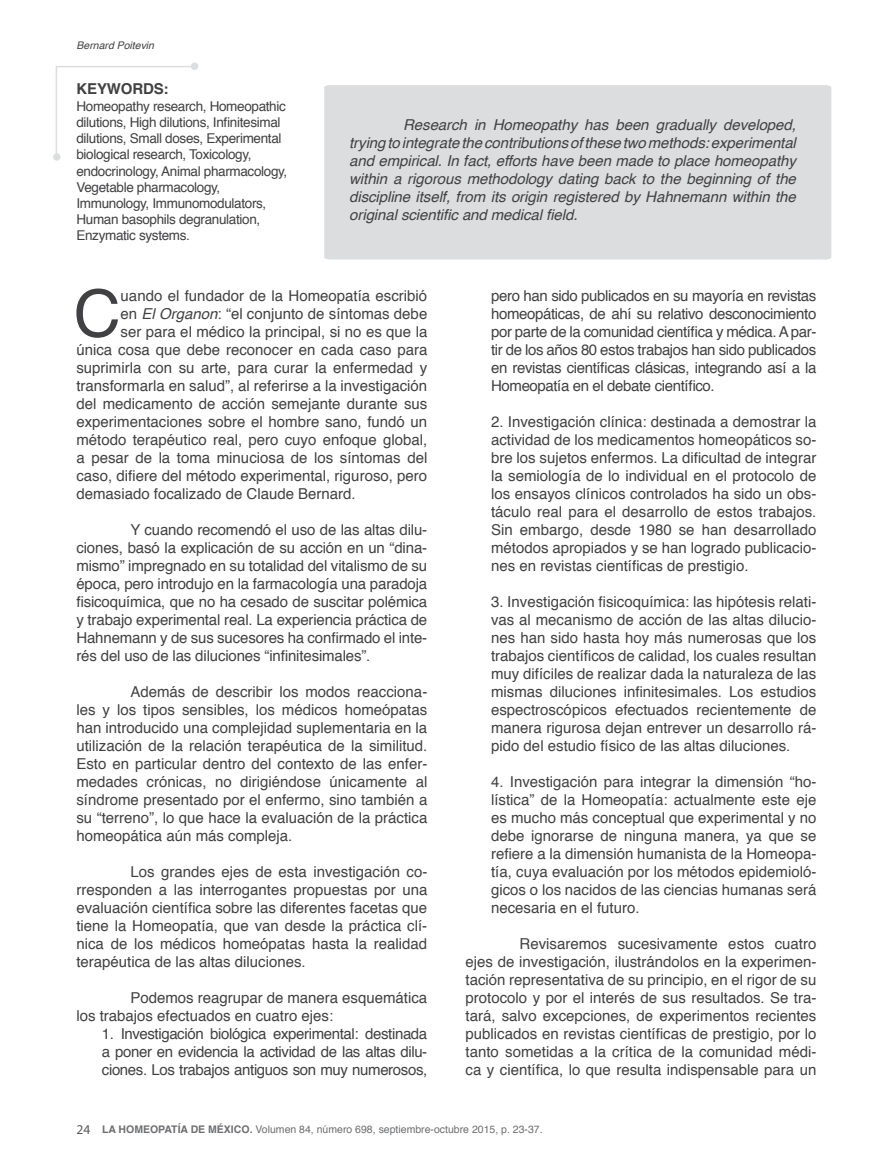
<style>
.page{position:relative;width:893px;height:1170px;background:#fff}
.page>*{position:absolute;margin:0;border:0;box-sizing:border-box;transform-origin:0 0}
.t1{font:65.25px "Helvetica";color:#414042}
.t2{font:15px/18px "Helvetica";color:#414042;text-align:justify}
.t3{font:italic 15px/18px "Helvetica";letter-spacing:-.005em;color:#414042;text-align:justify}
.t4{font:700 15px "Helvetica";letter-spacing:-.01em;color:#414042}
.t5{font:13.5px/16.2px "Helvetica";letter-spacing:-.025em;color:#414042}
.t6{font:10.5px "Helvetica";color:#6d6e71}
.t7{font:italic 10.5px "Helvetica";color:#414042}
.s1{font-style:italic}
.s2{font-family:"Myriad Pro";font-size:13.5px;color:#58595b}
.s3{font-weight:700}
</style>
<div class="page">
<div style="left:324px;top:85px;width:507px;height:174px;background:#dcddde"></div>
<div style="left:191px;top:63px;width:7px;height:7px;background:#dcddde;border-radius:50%"></div>
<svg style="left:55px;top:66px;width:138px;height:87px"></svg>
<div style="left:53px;top:153px;width:8px;height:8px;background:#dcddde;border-radius:50%"></div>
<p class="t7" style="left:77px;top:37px;width:79px">Bernard Poitevin</p>
<p class="t4" style="left:76px;top:77px;width:94px">KEYWORDS:</p>
<p class="t5" style="left:76px;top:98px;width:212px">Homeopathy research, Homeopathic dilutions, High dilutions, Infinitesimal dilutions, Small doses, Experimental biological research, Toxicology, endocrinology, Animal pharmacology, Vegetable pharmacology, Immunology, Immunomodulators, Human basophils degranulation, Enzymatic systems.</p>
<p class="t3" style="left:349px;top:116px;width:448px;text-indent:54px">Research in Homeopathy has been gradually developed, trying to integrate the contributions of these two methods: experimental and empirical. In fact, efforts have been made to place homeopathy within a rigorous methodology dating back to the beginning of the discipline itself, from its origin registered by Hahnemann within the original scientific and medical field.</p>
<h1 class="t1" style="left:74px;top:263px;width:49px">C</h1>
<p class="t2" style="left:121px;top:287px;width:308px">uando el fundador de la Homeopatía escribió</p>
<p class="t2" style="left:121px;top:305px;width:308px">en <span class="s1">El Organon</span>: “el conjunto de síntomas debe</p>
<p class="t2" style="left:121px;top:323px;width:308px">ser para el médico la principal, si no es que la</p>
<p class="t2" style="left:76px;top:341px;width:352px">única cosa que debe reconocer en cada caso para</p>
<p class="t2" style="left:76px;top:359px;width:352px">suprimirla con su arte, para curar la enfermedad y</p>
<p class="t2" style="left:76px;top:377px;width:352px">transformarla en salud”, al referirse a la investigación</p>
<p class="t2" style="left:76px;top:395px;width:352px">del medicamento de acción semejante durante sus</p>
<p class="t2" style="left:76px;top:413px;width:352px">experimentaciones sobre el hombre sano, fundó un</p>
<p class="t2" style="left:76px;top:431px;width:352px">método terapéutico real, pero cuyo enfoque global,</p>
<p class="t2" style="left:76px;top:449px;width:352px">a pesar de la toma minuciosa de los síntomas del</p>
<p class="t2" style="left:76px;top:467px;width:352px">caso, difiere del método experimental, riguroso, pero</p>
<p class="t2" style="left:76px;top:485px;width:281px">demasiado focalizado de Claude Bernard.</p>
<p class="t2" style="left:76px;top:521px;width:352px;text-indent:54px">Y cuando recomendó el uso de las altas dilu&shy;ciones, basó la explicación de su acción en un “dina&shy;mismo” impregnado en su totalidad del vitalismo de su época, pero introdujo en la farmacología una paradoja fisicoquímica, que no ha cesado de suscitar polémica y trabajo experimental real. La experiencia práctica de Hahnemann y de sus sucesores ha confirmado el inte&shy;rés del uso de las diluciones “infinitesimales”.</p>
<p class="t2" style="left:76px;top:683px;width:352px;text-indent:54px">Además de describir los modos reacciona&shy;les y los tipos sensibles, los médicos homeópatas han introducido una complejidad suplementaria en la utilización de la relación terapéutica de la similitud.<br>Esto en particular dentro del contexto de las enfer&shy;medades crónicas, no dirigiéndose únicamente al síndrome presentado por el enfermo, sino también a su “terreno”, lo que hace la evaluación de la práctica homeopática aún más compleja.</p>
<p class="t2" style="left:76px;top:863px;width:352px;text-indent:54px">Los grandes ejes de esta investigación co&shy;rresponden a las interrogantes propuestas por una evaluación científica sobre las diferentes facetas que tiene la Homeopatía, que van desde la práctica clí&shy;nica de los médicos homeópatas hasta la realidad terapéutica de las altas diluciones.</p>
<p class="t2" style="left:76px;top:989px;width:352px;text-indent:54px">Podemos reagrupar de manera esquemática los trabajos efectuados en cuatro ejes:</p>
<p class="t2" style="left:102px;top:1025px;width:327px">1. Investigación biológica experimental: destinada a poner en evidencia la actividad de las altas dilu&shy;ciones. Los trabajos antiguos son muy numerosos,</p>
<p class="t2" style="left:491px;top:287px;width:327px">pero han sido publicados en su mayoría en revistas homeopáticas, de ahí su relativo desconocimiento por parte de la comunidad científica y médica. A par&shy;tir de los años 80 estos trabajos han sido publicados en revistas científicas clásicas, integrando así a la Homeopatía en el debate científico.</p>
<p class="t2" style="left:491px;top:413px;width:327px">2. Investigación clínica: destinada a demostrar la actividad de los medicamentos homeopáticos so&shy;bre los sujetos enfermos. La dificultad de integrar la semiología de lo individual en el protocolo de los ensayos clínicos controlados ha sido un obs&shy;táculo real para el desarrollo de estos trabajos.<br>Sin embargo, desde 1980 se han desarrollado métodos apropiados y se han logrado publicacio&shy;nes en revistas científicas de prestigio.</p>
<p class="t2" style="left:491px;top:593px;width:327px">3. Investigación fisicoquímica: las hipótesis relati&shy;vas al mecanismo de acción de las altas dilucio&shy;nes han sido hasta hoy más numerosas que los trabajos científicos de calidad, los cuales resultan muy difíciles de realizar dada la naturaleza de las mismas diluciones infinitesimales. Los estudios espectroscópicos efectuados recientemente de manera rigurosa dejan entrever un desarrollo rá&shy;pido del estudio físico de las altas diluciones.</p>
<p class="t2" style="left:491px;top:773px;width:327px">4. Investigación para integrar la dimensión “ho&shy;lística” de la Homeopatía: actualmente este eje es mucho más conceptual que experimental y no debe ignorarse de ninguna manera, ya que se refiere a la dimensión humanista de la Homeopa&shy;tía, cuya evaluación por los métodos epidemioló&shy;gicos o los nacidos de las ciencias humanas será necesaria en el futuro.</p>
<p class="t2" style="left:466px;top:935px;width:352px;text-indent:54px">Revisaremos sucesivamente estos cuatro ejes de investigación, ilustrándolos en la experimen&shy;tación representativa de su principio, en el rigor de su protocolo y por el interés de sus resultados. Se tra&shy;tará, salvo excepciones, de experimentos recientes publicados en revistas científicas de prestigio, por lo tanto sometidas a la crítica de la comunidad médi&shy;ca y científica, lo que resulta indispensable para un</p>
<p class="t6" style="left:76px;top:1120px;width:468px"><span class="s2">24</span> <span class="s3">LA HOMEOPATÍA DE MÉXICO.</span> Volumen 84, número 698, septiembre-octubre 2015, p. 23-37.</p>
</div>
